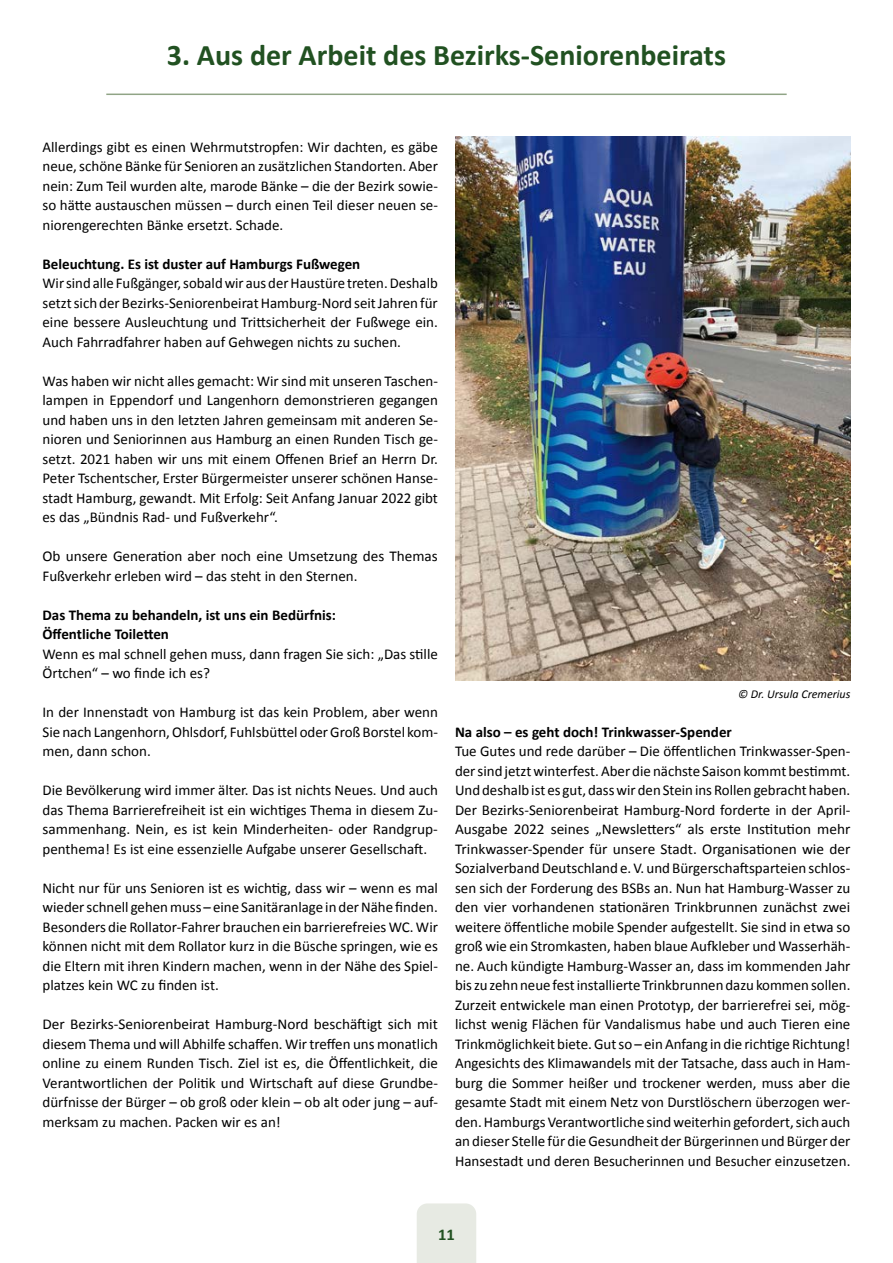
<style>
.page{position:relative;width:893px;height:1263px;background:#fff}
.page>*{position:absolute;margin:0;border:0;box-sizing:border-box;transform-origin:0 0}
.t1{font:700 30px "Calibri";color:#215121}
.t2{font:700 16.5px "Calibri";color:#215121}
.t3{font:15px/19.5px "Calibri";color:#000;text-align:justify}
.t4{font:700 15px/19.5px "Calibri";color:#000}
.t5{font:italic 12px "Calibri";color:#000}
</style>
<div class="page">
<div style="left:417px;top:1203px;width:59px;height:60px;background:#e7eae3"></div>
<hr style="left:106px;top:94px;width:681px;height:1px;background:#90a486">
<img style="left:455px;top:136px;width:395px;height:544px">
<h1 class="t1" style="left:167px;top:34px;width:560px">3. Aus der Arbeit des Bezirks-Seniorenbeirats</h1>
<p class="t3" style="left:43px;top:136px;width:397px">Allerdings gibt es einen Wehrmutstropfen: Wir dachten, es gäbe neue, schöne Bänke für Senioren an zusätzlichen Standorten. Aber nein: Zum Teil wurden alte, marode Bänke – die der Bezirk sowie&shy;so hätte austauschen müssen – durch einen Teil dieser neuen se&shy;niorengerechten Bänke ersetzt. Schade.</p>
<p class="t4" style="left:43px;top:253px;width:319px">Beleuchtung. Es ist duster auf Hamburgs Fußwegen</p>
<p class="t3" style="left:43px;top:273px;width:397px">Wir sind alle Fußgänger, sobald wir aus der Haustüre treten. Deshalb setzt sich der Bezirks-Seniorenbeirat Hamburg-Nord seit Jahren für eine bessere Ausleuchtung und Trittsicherheit der Fußwege ein.<br>Auch Fahrradfahrer haben auf Gehwegen nichts zu suchen.</p>
<p class="t3" style="left:43px;top:370px;width:397px">Was haben wir nicht alles gemacht: Wir sind mit unseren Taschen&shy;lampen in Eppendorf und Langenhorn demonstrieren gegangen und haben uns in den letzten Jahren gemeinsam mit anderen Se&shy;nioren und Seniorinnen aus Hamburg an einen Runden Tisch ge&shy;setzt. 2021 haben wir uns mit einem Offenen Brief an Herrn Dr.<br>Peter Tschentscher, Erster Bürgermeister unserer schönen Hanse&shy;stadt Hamburg, gewandt. Mit Erfolg: Seit Anfang Januar 2022 gibt es das „Bündnis Rad- und Fußverkehr“.</p>
<p class="t3" style="left:43px;top:546px;width:397px">Ob unsere Generation aber noch eine Umsetzung des Themas<br>Fußverkehr erleben wird – das steht in den Sternen.</p>
<p class="t4" style="left:43px;top:604px;width:295px">Das Thema zu behandeln, ist uns ein Bedürfnis:<br>Öffentliche Toiletten</p>
<p class="t3" style="left:43px;top:643px;width:397px">Wenn es mal schnell gehen muss, dann fragen Sie sich: „Das stille<br>Örtchen“ – wo finde ich es?</p>
<p class="t3" style="left:43px;top:702px;width:397px">In der Innenstadt von Hamburg ist das kein Problem, aber wenn Sie nach Langenhorn, Ohlsdorf, Fuhlsbüttel oder Groß Borstel kom&shy;men, dann schon.</p>
<p class="t3" style="left:43px;top:780px;width:397px">Die Bevölkerung wird immer älter. Das ist nichts Neues. Und auch das Thema Barrierefreiheit ist ein wichtiges Thema in diesem Zu&shy;sammenhang. Nein, es ist kein Minderheiten- oder Randgrup&shy;penthema! Es ist eine essenzielle Aufgabe unserer Gesellschaft.</p>
<p class="t3" style="left:43px;top:877px;width:397px">Nicht nur für uns Senioren ist es wichtig, dass wir – wenn es mal wieder schnell gehen muss – eine Sanitäranlage in der Nähe finden.<br>Besonders die Rollator-Fahrer brauchen ein barrierefreies WC. Wir können nicht mit dem Rollator kurz in die Büsche springen, wie es die Eltern mit ihren Kindern machen, wenn in der Nähe des Spiel&shy;platzes kein WC zu finden ist.</p>
<p class="t3" style="left:43px;top:1014px;width:397px">Der Bezirks-Seniorenbeirat Hamburg-Nord beschäftigt sich mit diesem Thema und will Abhilfe schaffen. Wir treffen uns monatlich online zu einem Runden Tisch. Ziel ist es, die Öffentlichkeit, die Verantwortlichen der Politik und Wirtschaft auf diese Grundbe&shy;dürfnisse der Bürger – ob groß oder klein – ob alt oder jung – auf&shy;merksam zu machen. Packen wir es an!</p>
<p class="t5" style="left:738px;top:685px;width:114px">© Dr. Ursula Cremerius</p>
<p class="t4" style="left:455px;top:721px;width:278px">Na also – es geht doch! Trinkwasser-Spender</p>
<p class="t3" style="left:455px;top:741px;width:397px">Tue Gutes und rede darüber – Die öffentlichen Trinkwasser-Spen&shy;der sind jetzt winterfest. Aber die nächste Saison kommt bestimmt.<br>Und deshalb ist es gut, dass wir den Stein ins Rollen gebracht haben.<br>Der Bezirks-Seniorenbeirat Hamburg-Nord forderte in der April-Ausgabe 2022 seines „Newsletters“ als erste Institution mehr Trinkwasser-Spender für unsere Stadt. Organisationen wie der Sozialverband Deutschland e. V. und Bürgerschaftsparteien schlos&shy;sen sich der Forderung des BSBs an. Nun hat Hamburg-Wasser zu den vier vorhandenen stationären Trinkbrunnen zunächst zwei weitere öffentliche mobile Spender aufgestellt. Sie sind in etwa so groß wie ein Stromkasten, haben blaue Aufkleber und Wasserhäh&shy;ne. Auch kündigte Hamburg-Wasser an, dass im kommenden Jahr bis zu zehn neue fest installierte Trinkbrunnen dazu kommen sollen.<br>Zurzeit entwickele man einen Prototyp, der barrierefrei sei, mög&shy;lichst wenig Flächen für Vandalismus habe und auch Tieren eine Trinkmöglichkeit biete. Gut so – ein Anfang in die richtige Richtung!<br>Angesichts des Klimawandels mit der Tatsache, dass auch in Ham&shy;burg die Sommer heißer und trockener werden, muss aber die gesamte Stadt mit einem Netz von Durstlöschern überzogen wer&shy;den. Hamburgs Verantwortliche sind weiterhin gefordert, sich auch an dieser Stelle für die Gesundheit der Bürgerinnen und Bürger der Hansestadt und deren Besucherinnen und Besucher einzusetzen.</p>
<p class="t2" style="left:438px;top:1223px;width:18px">11</p>
</div>
